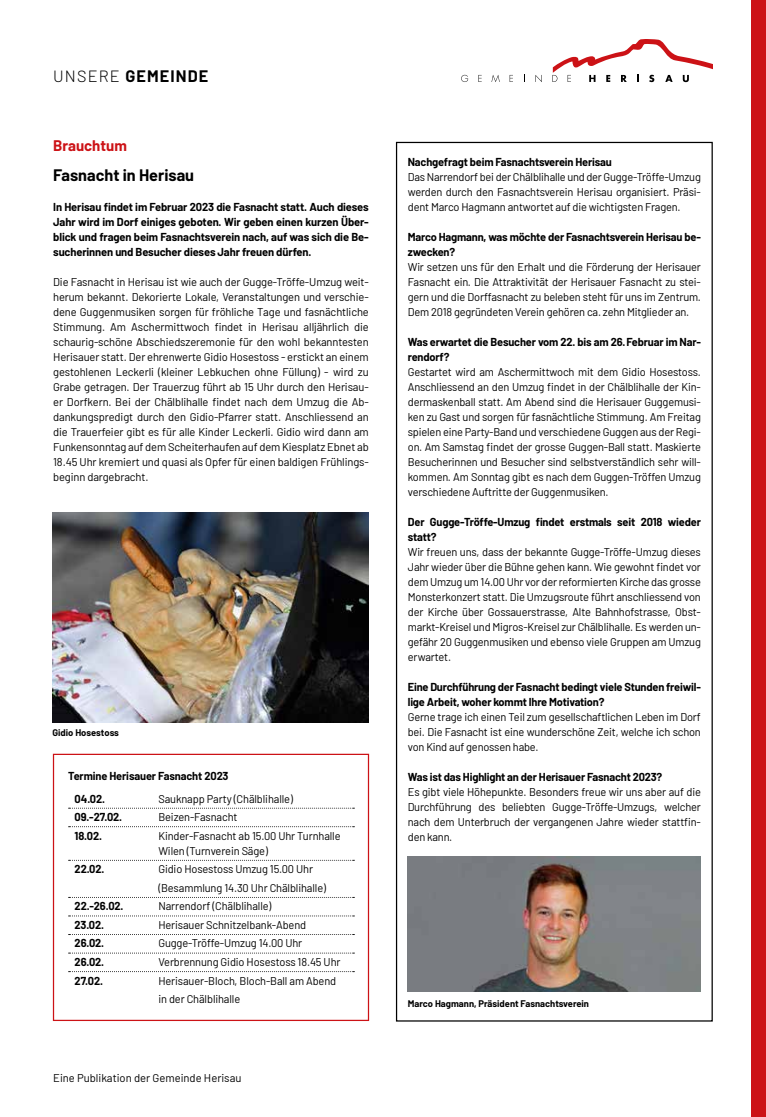
<style>
.page{position:relative;width:766px;height:1117px;background:#fff}
.page>*{position:absolute;margin:0;border:0;box-sizing:border-box;transform-origin:0 0}
.t1{font:700 16.25px "Barlow";color:#000}
.t2{font:700 16.25px "Barlow";letter-spacing:.07em;color:#000}
.t3{font:700 15px "Barlow";color:#cc1216}
.t4{font:11.25px/15px "Barlow";letter-spacing:-.01em;color:#000;text-align:justify}
.t5{font:700 11.25px/15px "Barlow";letter-spacing:-.015em;color:#000}
.t6{font:700 9.38px "Barlow";color:#000}
.s1{font-weight:300}
</style>
<div class="page">
<svg style="left:461px;top:75px;width:7px;height:7px"></svg>
<svg style="left:478px;top:75px;width:3px;height:7px"></svg>
<svg style="left:491px;top:75px;width:8px;height:7px"></svg>
<svg style="left:509px;top:75px;width:4px;height:7px"></svg>
<svg style="left:535px;top:75px;width:6px;height:7px"></svg>
<svg style="left:552px;top:39px;width:160px;height:43px"></svg>
<div style="left:751px;top:0;width:14px;height:1116px;background:#cc1216"></div>
<svg style="left:69px;top:807px;width:285px;height:1px"></svg>
<svg style="left:69px;top:826px;width:285px;height:1px"></svg>
<svg style="left:69px;top:859px;width:285px;height:1px"></svg>
<svg style="left:69px;top:915px;width:285px;height:1px"></svg>
<svg style="left:69px;top:934px;width:285px;height:1px"></svg>
<svg style="left:69px;top:952px;width:285px;height:1px"></svg>
<svg style="left:69px;top:971px;width:285px;height:1px"></svg>
<div style="left:53px;top:753px;width:316px;height:267px;border:1px solid #cc1216"></div>
<img style="left:52px;top:512px;width:316px;height:210px">
<img style="left:407px;top:856px;width:293px;height:135px">
<h1 class="t2" style="left:53px;top:64px;width:157px"><span class="s1">UNSERE</span> GEMEINDE</h1>
<h2 class="t3" style="left:53px;top:134px;width:75px">Brauchtum</h2>
<h1 class="t1" style="left:53px;top:163px;width:142px">Fasnacht in Herisau</h1>
<p class="t5" style="left:53px;top:198px;width:317px;text-align:justify">In Herisau findet im Februar 2023 die Fasnacht statt. Auch dieses Jahr wird im Dorf einiges geboten. Wir geben einen kurzen Über&shy;blick und fragen beim Fasnachtsverein nach, auf was sich die Be&shy;sucherinnen und Besucher dieses Jahr freuen dürfen.</p>
<p class="t4" style="left:53px;top:273px;width:317px">Die Fasnacht in Herisau ist wie auch der Gugge-Tröffe-Umzug weit&shy;herum bekannt. Dekorierte Lokale, Veranstaltungen und verschie&shy;dene Guggenmusiken sorgen für fröhliche Tage und fasnächtliche Stimmung. Am Aschermittwoch findet in Herisau alljährlich die schaurig-schöne Abschiedszeremonie für den wohl bekanntesten Herisauer statt. Der ehrenwerte Gidio Hosestoss - erstickt an einem gestohlenen Leckerli (kleiner Lebkuchen ohne Füllung) - wird zu Grabe getragen. Der Trauerzug führt ab 15 Uhr durch den Herisau&shy;er Dorfkern. Bei der Chälblihalle findet nach dem Umzug die Ab&shy;dankungspredigt durch den Gidio-Pfarrer statt. Anschliessend an die Trauerfeier gibt es für alle Kinder Leckerli. Gidio wird dann am Funkensonntag auf dem Scheiterhaufen auf dem Kiesplatz Ebnet ab 18.45 Uhr kremiert und quasi als Opfer für einen baldigen Frühlings&shy;beginn dargebracht.</p>
<p class="t6" style="left:52px;top:726px;width:68px">Gidio Hosestoss</p>
<p class="t5" style="left:75px;top:764px;width:155px;line-height:22.1px;text-indent:-6px">Termine Herisauer Fasnacht 2023<br>04.02.</p>
<p class="t4" style="left:158px;top:790px;width:136px">Sauknapp Party (Chälblihalle)</p>
<p class="t5" style="left:75px;top:808px;width:49px">09.-27.02.</p>
<p class="t4" style="left:158px;top:808px;width:81px">Beizen-Fasnacht</p>
<p class="t5" style="left:75px;top:827px;width:29px">18.02.</p>
<p class="t4" style="left:158px;top:827px;width:184px">Kinder-Fasnacht ab 15.00 Uhr Turnhalle<br>Wilen (Turnverein Säge)</p>
<p class="t5" style="left:75px;top:860px;width:31px">22.02.</p>
<p class="t4" style="left:158px;top:858px;width:169px;line-height:18.5px">Gidio Hosestoss Umzug 15.00 Uhr (Besammlung 14.30 Uhr Chälblihalle)</p>
<p class="t5" style="left:75px;top:897px;width:50px">22.-26.02.</p>
<p class="t4" style="left:158px;top:897px;width:114px">Narrendorf (Chälblihalle)</p>
<p class="t5" style="left:75px;top:916px;width:31px">23.02.</p>
<p class="t4" style="left:158px;top:916px;width:149px">Herisauer Schnitzelbank-Abend</p>
<p class="t5" style="left:75px;top:934px;width:31px">26.02.</p>
<p class="t4" style="left:158px;top:934px;width:145px">Gugge-Tröffe-Umzug 14.00 Uhr</p>
<p class="t5" style="left:75px;top:953px;width:31px">26.02.</p>
<p class="t4" style="left:158px;top:953px;width:183px">Verbrennung Gidio Hosestoss 18.45 Uhr</p>
<p class="t5" style="left:75px;top:971px;width:30px">27.02.</p>
<p class="t4" style="left:158px;top:970px;width:179px;line-height:18.5px">Herisauer-Bloch, Bloch-Ball am Abend in der Chälblihalle</p>
<p class="t4" style="left:53px;top:1068px;width:190px">Eine Publikation der Gemeinde Herisau</p>
<p class="t5" style="left:407px;top:153px;width:205px">Nachgefragt beim Fasnachtsverein Herisau</p>
<p class="t4" style="left:407px;top:168px;width:294px">Das Narrendorf bei der Chälblihalle und der Gugge-Tröffe-Umzug werden durch den Fasnachtsverein Herisau organisiert. Präsi&shy;dent Marco Hagmann antwortet auf die wichtigsten Fragen.</p>
<p class="t5" style="left:407px;top:228px;width:294px">Marco Hagmann, was möchte der Fasnachtsverein Herisau be&shy;zwecken?</p>
<p class="t4" style="left:407px;top:258px;width:294px">Wir setzen uns für den Erhalt und die Förderung der Herisauer Fasnacht ein. Die Attraktivität der Herisauer Fasnacht zu stei&shy;gern und die Dorffasnacht zu beleben steht für uns im Zentrum.<br>Dem 2018 gegründeten Verein gehören ca. zehn Mitglieder an.</p>
<p class="t5" style="left:407px;top:333px;width:294px">Was erwartet die Besucher vom 22. bis am 26.Februar im Nar&shy;rendorf?</p>
<p class="t4" style="left:407px;top:363px;width:294px">Gestartet wird am Aschermittwoch mit dem Gidio Hosestoss.<br>Anschliessend an den Umzug findet in der Chälblihalle der Kin&shy;dermaskenball statt. Am Abend sind die Herisauer Guggemusi&shy;ken zu Gast und sorgen für fasnächtliche Stimmung. Am Freitag spielen eine Party-Band und verschiedene Guggen aus der Regi&shy;on. Am Samstag findet der grosse Guggen-Ball statt. Maskierte Besucherinnen und Besucher sind selbstverständlich sehr will&shy;kommen. Am Sonntag gibt es nach dem Guggen-Tröffen Umzug verschiedene Auftritte der Guggenmusiken.</p>
<p class="t5" style="left:407px;top:513px;width:294px">Der Gugge-Tröffe-Umzug findet erstmals seit 2018 wieder statt?</p>
<p class="t4" style="left:407px;top:543px;width:294px">Wir freuen uns, dass der bekannte Gugge-Tröffe-Umzug dieses Jahr wieder über die Bühne gehen kann. Wie gewohnt findet vor dem Umzug um 14.00 Uhr vor der reformierten Kirche das grosse Monsterkonzert statt. Die Umzugsroute führt anschliessend von der Kirche über Gossauerstrasse, Alte Bahnhofstrasse, Obst&shy;markt-Kreisel und Migros-Kreisel zur Chälblihalle. Es werden un&shy;gefähr 20 Guggenmusiken und ebenso viele Gruppen am Umzug erwartet.</p>
<p class="t5" style="left:407px;top:678px;width:294px">Eine Durchführung der Fasnacht bedingt viele Stunden freiwil&shy;lige Arbeit, woher kommt Ihre Motivation?</p>
<p class="t4" style="left:407px;top:708px;width:294px">Gerne trage ich einen Teil zum gesellschaftlichen Leben im Dorf bei. Die Fasnacht ist eine wunderschöne Zeit, welche ich schon von Kind auf genossen habe.</p>
<p class="t5" style="left:407px;top:768px;width:256px">Was ist das Highlight an der Herisauer Fasnacht 2023?</p>
<p class="t4" style="left:407px;top:783px;width:294px">Es gibt viele Höhepunkte. Besonders freue wir uns aber auf die Durchführung des beliebten Gugge-Tröffe-Umzugs, welcher nach dem Unterbruch der vergangenen Jahre wieder stattfin&shy;den kann.</p>
<p class="t6" style="left:407px;top:996px;width:183px">Marco Hagmann, Präsident Fasnachtsverein</p>
</div>
